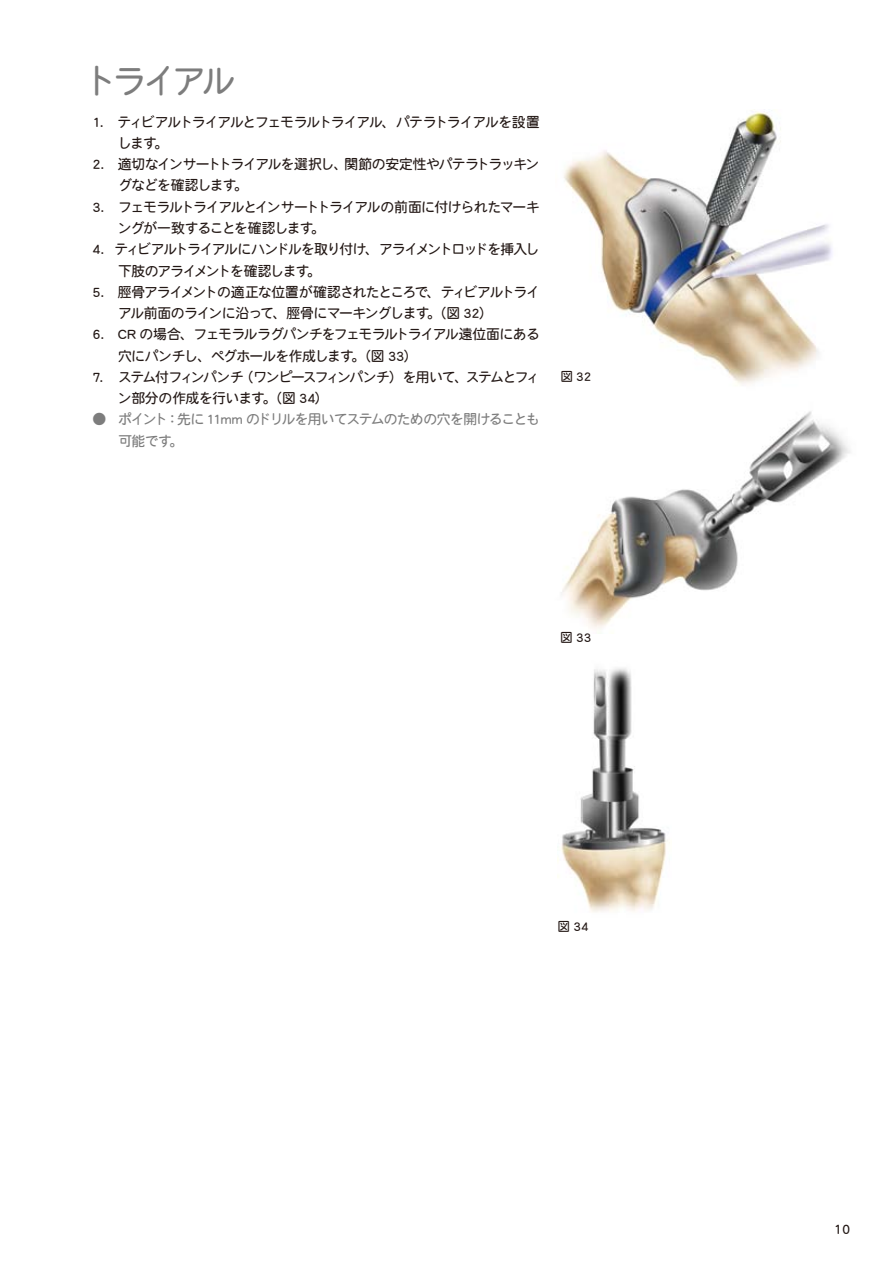
<style>
.page{position:relative;width:893px;height:1263px;background:#fff}
.page>*{position:absolute;margin:0;border:0;box-sizing:border-box;transform-origin:0 0}
.t1{font:34.05px "DFHS Maru Gothic Std W4";letter-spacing:-.135em;color:#7d7d7d}
.t2{font:13.8px/21.3px "DFHS Maru Gothic Std W4";letter-spacing:-.075em;color:#231815}
.t3{font:13.8px "DFHS Maru Gothic Std W4";letter-spacing:-.055em;color:#231815}
.t4{font:13.8px/21.3px "DFHS Maru Gothic Std W4";letter-spacing:-.06em;color:#7d7d7d}
.t5{font:13.8px "DFHS Maru Gothic Std W4";letter-spacing:-.05em;color:#231815}
.t6{font:12.75px "DFHS Maru Gothic Std W4";color:#231815}
</style>
<div class="page">
<img style="left:564px;top:111px;width:268px;height:273px">
<img style="left:561px;top:411px;width:289px;height:218px">
<img style="left:557px;top:668px;width:113px;height:244px">
<h1 class="t1" style="left:85px;top:62px;width:152px">トライアル</h1>
<p class="t2" style="left:118px;top:111px;width:423px;text-indent:-26px">1.　ティビアルトライアルとフェモラルトライアル、パテラトライアルを設置します。</p>
<p class="t2" style="left:92px;top:153px;width:449px">2. 適切なインサートトライアルを選択し、関節の安定性やパテラトラッキン</p>
<p class="t3" style="left:118px;top:178px;width:132px">グなどを確認します。</p>
<p class="t2" style="left:92px;top:196px;width:449px">3.　フェモラルトライアルとインサートトライアルの前面に付けられたマーキ</p>
<p class="t2" style="left:118px;top:217px;width:209px">ングが一致することを確認します。</p>
<p class="t2" style="left:92px;top:238px;width:449px">4. ティビアルトライアルにハンドルを取り付け、アライメントロッドを挿入し</p>
<p class="t2" style="left:118px;top:260px;width:205px">下肢のアライメントを確認します。</p>
<p class="t2" style="left:92px;top:281px;width:449px">5.　脛骨アライメントの適正な位置が確認されたところで、ティビアルトライ</p>
<p class="t3" style="left:118px;top:306px;width:376px">アル前面のラインに沿って、脛骨にマーキングします。（図 32）</p>
<p class="t2" style="left:92px;top:323px;width:449px">6.　CR の場合、フェモラルラグパンチをフェモラルトライアル遠位面にある</p>
<p class="t5" style="left:118px;top:348px;width:301px">穴にパンチし、ペグホールを作成します。（図 33）</p>
<p class="t2" style="left:118px;top:366px;width:423px;text-indent:-26px">7. ステム付フィンパンチ（ワンピースフィンパンチ）を用いて、ステムとフィン部分の作成を行います。（図 34）</p>
<p class="t4" style="left:118px;top:408px;width:423px;text-indent:-26px">● ポイント：先に 11mm のドリルを用いてステムのための穴を開けることも可能です。</p>
<p class="t6" style="left:560px;top:369px;width:33px">図 32</p>
<p class="t6" style="left:560px;top:631px;width:33px">図 33</p>
<p class="t6" style="left:557px;top:919px;width:33px">図 34</p>
<p class="t2" style="left:834px;top:1218px;width:18px">10</p>
</div>
